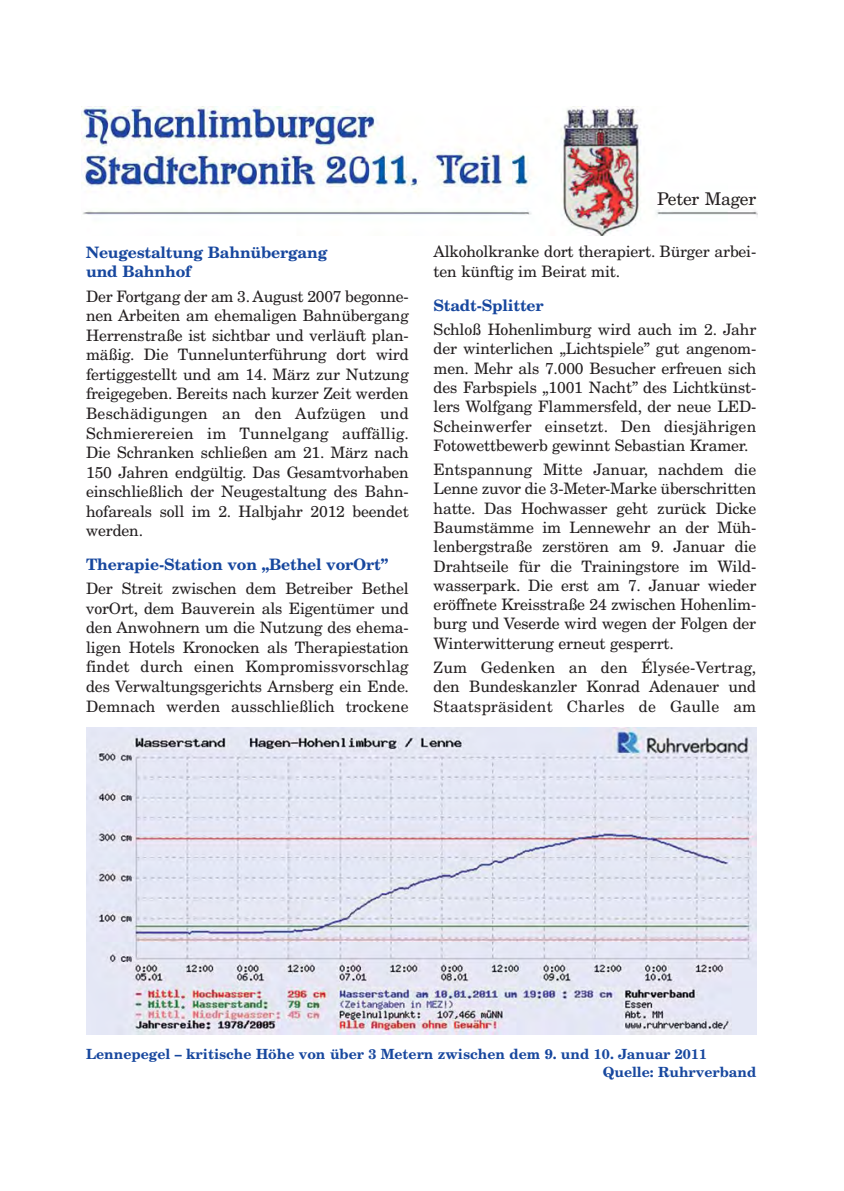
<style>
.page{position:relative;width:844px;height:1191px;background:#fff}
.page>*{position:absolute;margin:0;border:0;box-sizing:border-box;transform-origin:0 0}
.t1{font:17.5px "New Century Schlbk";letter-spacing:-.01em;color:#231f20}
.t2{font:15.75px/19.6px "New Century Schlbk";letter-spacing:-.01em;color:#231f20;text-align:justify}
.t3{font:700 15.75px/19.6px "New Century Schlbk";letter-spacing:-.01em;color:#17479e}
.t4{font:700 14px/17.8px "New Century Schlbk";color:#17479e}
</style>
<div class="page">
<img style="left:81px;top:107px;width:675px;height:129px">
<img style="left:86px;top:727px;width:670px;height:308px">
<p class="t3" style="left:86px;top:243px;width:243px">Neugestaltung Bahnübergang und Bahnhof</p>
<p class="t2" style="left:86px;top:288px;width:324px">Der Fortgang der am 3. August 2007 begonne&shy;nen Arbeiten am ehemaligen Bahnübergang Herrenstraße ist sichtbar und verläuft plan&shy;mäßig. Die Tunnelunterführung dort wird fertiggestellt und am 14. März zur Nutzung freigegeben. Bereits nach kurzer Zeit werden Beschädigungen an den Aufzügen und Schmierereien im Tunnelgang auffällig.<br>Die Schranken schließen am 21. März nach 150 Jahren endgültig. Das Gesamtvorhaben einschließlich der Neugestaltung des Bahn&shy;hofareals soll im 2. Halbjahr 2012 beendet werden.</p>
<p class="t3" style="left:86px;top:555px;width:303px">Therapie-Station von „Bethel vorOrt”</p>
<p class="t2" style="left:86px;top:580px;width:324px">Der Streit zwischen dem Betreiber Bethel vorOrt, dem Bauverein als Eigentümer und den Anwohnern um die Nutzung des ehema&shy;ligen Hotels Kronocken als Therapiestation findet durch einen Kompromissvorschlag des Verwaltungsgerichts Arnsberg ein Ende.<br>Demnach werden ausschließlich trockene</p>
<p class="t1" style="left:657px;top:192px;width:101px">Peter Mager</p>
<p class="t2" style="left:433px;top:244px;width:324px">Alkoholkranke dort therapiert. Bürger arbei&shy;ten künftig im Beirat mit.</p>
<p class="t3" style="left:433px;top:297px;width:111px">Stadt-Splitter</p>
<p class="t2" style="left:433px;top:321px;width:324px">Schloß Hohenlimburg wird auch im 2. Jahr der winterlichen „Lichtspiele” gut angenom&shy;men. Mehr als 7.000 Besucher erfreuen sich des Farbspiels „1001 Nacht” des Lichtkünst&shy;lers Wolfgang Flammersfeld, der neue LED-Scheinwerfer einsetzt. Den diesjährigen Fotowettbewerb gewinnt Sebastian Kramer.</p>
<p class="t2" style="left:433px;top:461px;width:324px">Entspannung Mitte Januar, nachdem die Lenne zuvor die 3-Meter-Marke überschritten hatte. Das Hochwasser geht zurück Dicke Baumstämme im Lennewehr an der Müh&shy;lenbergstraße zerstören am 9. Januar die Drahtseile für die Trainingstore im Wild&shy;wasserpark. Die erst am 7. Januar wieder eröffnete Kreisstraße 24 zwischen Hohenlim&shy;burg und Veserde wird wegen der Folgen der Winterwitterung erneut gesperrt.</p>
<p class="t2" style="left:433px;top:659px;width:324px">Zum Gedenken an den Élysée-Vertrag, den Bundeskanzler Konrad Adenauer und Staatspräsident Charles de Gaulle am</p>
<p class="t4" style="left:602px;top:1046px;width:155px;text-indent:-516px">Lennepegel – kritische Höhe von über 3 Metern zwischen dem 9. und 10. Januar 2011<br>Quelle: Ruhrverband</p>
</div>
